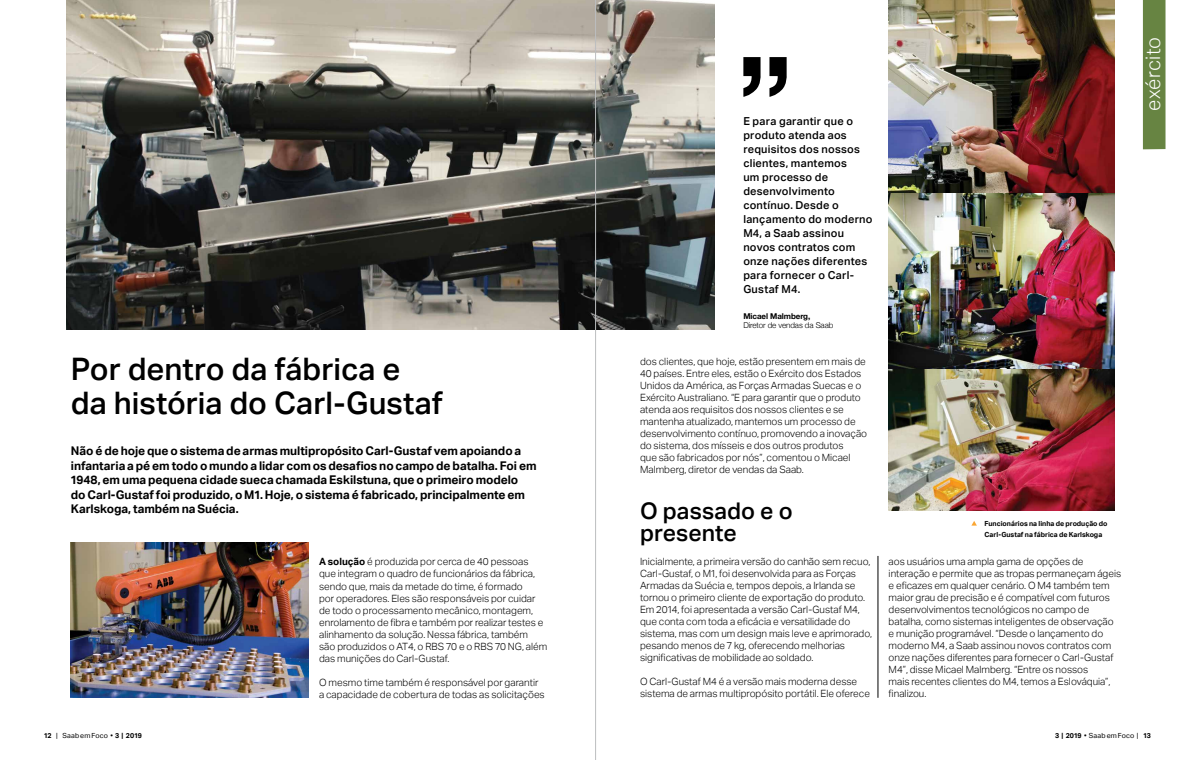
<style>
.page{position:relative;width:1191px;height:760px;background:#fff}
.page>*{position:absolute;margin:0;border:0;box-sizing:border-box;transform-origin:0 0}
.t1{font:500 31px/34px "Aktiv Grotesk";color:#000}
.t2{font:500 23px/22px "Aktiv Grotesk";color:#000}
.t3{font:300 20px "Aktiv Grotesk";letter-spacing:.005em;color:#fff}
.t4{font:700 12px/14.5px "Aktiv Grotesk";letter-spacing:-.005em;color:#000}
.t5{font:500 11px/14px "Aktiv Grotesk";letter-spacing:.02em;color:#000}
.t6{font:300 10px/12px "Aktiv Grotesk";color:#000}
.t7{font:300 8px "Helvetica Neue";letter-spacing:-.01em;color:#000}
.t8{font:700 8px "Helvetica Neue";letter-spacing:-.01em;color:#000}
.t9{font:700 7px/11px "Aktiv Grotesk";color:#000}
.t10{font:7px "Aktiv Grotesk";letter-spacing:.02em;color:#000}
.s1{font-weight:700}
</style>
<div class="page">
<img style="left:67px;top:0;width:647px;height:330px">
<svg style="left:743px;top:57px;width:18px;height:40px"></svg>
<svg style="left:769px;top:57px;width:18px;height:40px"></svg>
<img style="left:71px;top:542px;width:237px;height:156px">
<img style="left:888px;top:368px;width:226px;height:142px">
<img style="left:888px;top:0;width:226px;height:194px">
<hr style="left:877px;top:556px;width:1px;height:142px;background:#000">
<img style="left:888px;top:194px;width:226px;height:174px">
<svg style="left:971px;top:521px;width:6px;height:4px"></svg>
<div style="left:1142px;top:0;width:23px;height:149px;background:#678442"></div>
<hr style="left:595px;top:0;width:1px;height:760px;background:#bcbec0">
<h1 class="t1" style="left:71px;top:352px;width:373px">Por dentro da fábrica e da história do Carl-Gustaf</h1>
<p class="t4" style="left:71px;top:444px;width:467px">Não é de hoje que o sistema de armas multipropósito Carl-Gustaf vem apoiando a infantaria a pé em todo o mundo a lidar com os desafios no campo de batalha. Foi em 1948, em uma pequena cidade sueca chamada Eskilstuna, que o primeiro modelo<br>do Carl-Gustaf foi produzido, o M1. Hoje, o sistema é fabricado, principalmente em Karlskoga, também na Suécia.</p>
<p class="t6" style="left:319px;top:556px;width:230px"><span class="s1">A solução</span> é produzida por cerca de 40 pessoas que integram o quadro de funcionários da fábrica, sendo que, mais da metade do time, é formado<br>por operadores. Eles são responsáveis por cuidar de todo o processamento mecânico, montagem, enrolamento de fibra e também por realizar testes e alinhamento da solução. Nessa fábrica, também<br>são produzidos o AT4, o RBS 70 e o RBS 70 NG, além das munições do Carl-Gustaf.</p>
<p class="t6" style="left:319px;top:676px;width:227px">O mesmo time também é responsável por garantir a capacidade de cobertura de todas as solicitações</p>
<p class="t5" style="left:743px;top:114px;width:131px">E para garantir que o produto atenda aos requisitos dos nossos clientes, mantemos<br>um processo de desenvolvimento contínuo. Desde o lançamento do moderno<br>M4, a Saab assinou novos contratos com onze nações diferentes para fornecer o Carl-<br>Gustaf M4.</p>
<p class="t8" style="left:743px;top:309px;width:68px">Micael Malmberg,</p>
<p class="t7" style="left:743px;top:319px;width:91px">Diretor de vendas da Saab</p>
<p class="t6" style="left:640px;top:355px;width:229px">dos clientes, que hoje, estão presentem em mais de 40 países. Entre eles, estão o Exército dos Estados Unidos da América, as Forças Armadas Suecas e o Exército Australiano. “E para garantir que o produto atenda aos requisitos dos nossos clientes e se mantenha atualizado, mantemos um processo de desenvolvimento contínuo, promovendo a inovação do sistema, dos mísseis e dos outros produtos<br>que são fabricados por nós”, comentou o Micael Malmberg, diretor de vendas da Saab.</p>
<h2 class="t2" style="left:640px;top:500px;width:154px">O passado e o presente</h2>
<p class="t6" style="left:640px;top:555px;width:234px">Inicialmente, a primeira versão do canhão sem recuo, Carl-Gustaf, o M1, foi desenvolvida para as Forças Armadas da Suécia e, tempos depois, a Irlanda se tornou o primeiro cliente de exportação do produto.<br>Em 2014, foi apresentada a versão Carl-Gustaf M4, que conta com toda a eficácia e versatilidade do sistema, mas com um design mais leve e aprimorado, pesando menos de 7 kg, oferecendo melhorias significativas de mobilidade ao soldado.</p>
<p class="t6" style="left:640px;top:675px;width:231px">O Carl-Gustaf M4 é a versão mais moderna desse sistema de armas multipropósito portátil. Ele oferece</p>
<p class="t9" style="left:984px;top:518px;width:124px">Funcionários na linha de produção do<br>Carl-Gustaf na fábrica de Karlskoga</p>
<p class="t6" style="left:888px;top:555px;width:234px">aos usuários uma ampla gama de opções de interação e permite que as tropas permaneçam ágeis e eficazes em qualquer cenário. O M4 também tem maior grau de precisão e é compatível com futuros desenvolvimentos tecnológicos no campo de batalha, como sistemas inteligentes de observação e munição programável. “Desde o lançamento do moderno M4, a Saab assinou novos contratos com onze nações diferentes para fornecer o Carl-Gustaf M4”, disse Micael Malmberg. “Entre os nossos<br>mais recentes clientes do M4, temos a Eslováquia”, finalizou.</p>
<h3 class="t3" style="left:1141px;top:111px;width:75px;rotate:-90deg">exército</h3>
<p class="t10" style="left:44px;top:731px;width:99px"><span class="s1">12</span> | Saab em Foco • <span class="s1">3 | 2019</span></p>
<p class="t10" style="left:1055px;top:731px;width:97px"><span class="s1">3 | 2019</span> • Saab em Foco | <span class="s1">13</span></p>
</div>
